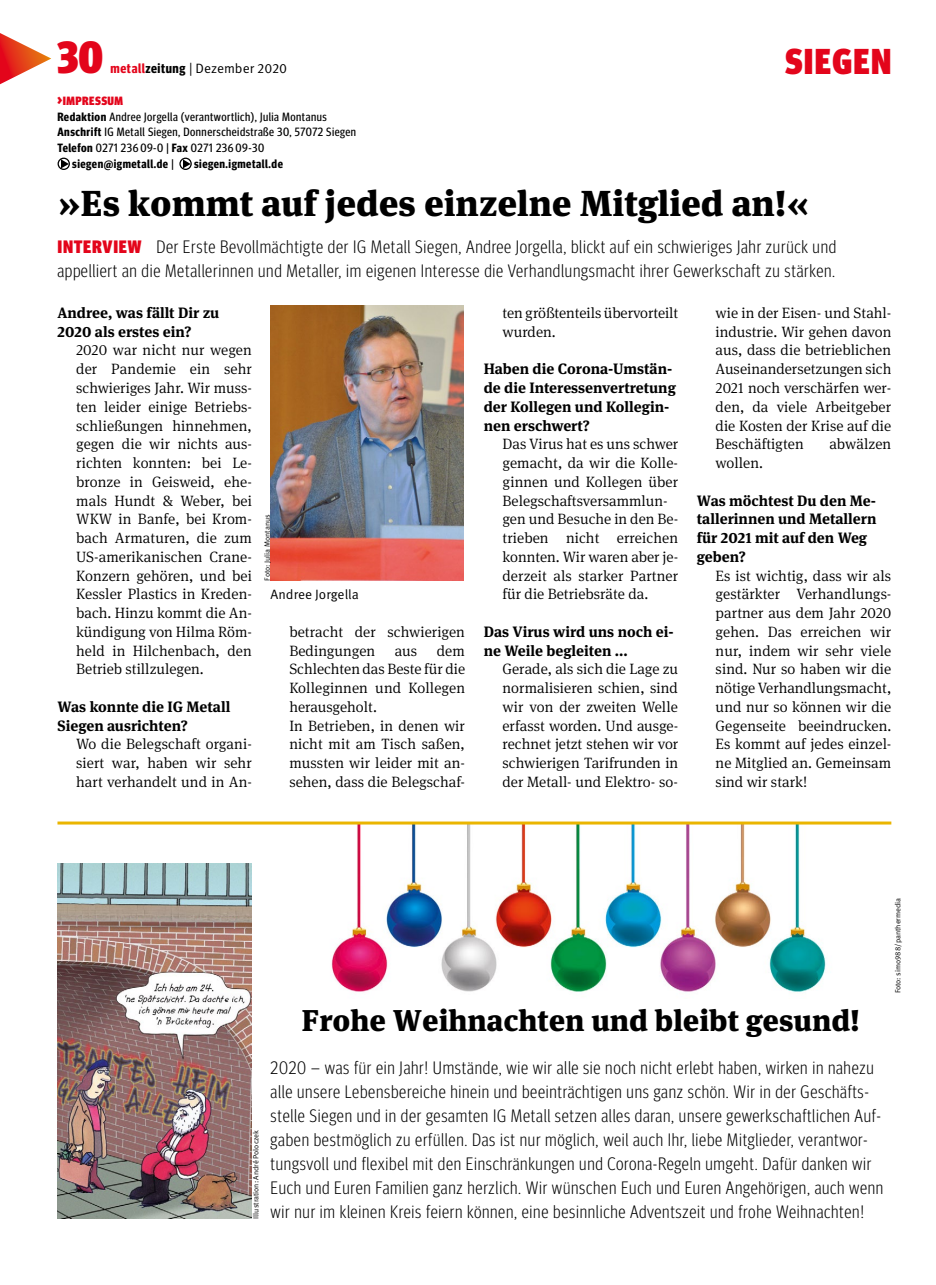
<style>
.page{position:relative;width:936px;height:1285px;background:#fff}
.page>*{position:absolute;margin:0;border:0;box-sizing:border-box;transform-origin:0 0}
.t1{font:900 condensed 45px "Meta Head IGMT";color:#e3051b}
.t2{font:900 36px "Meta Serif IGMT";color:#000}
.t3{font:900 condensed 36px "Meta Head IGMT";letter-spacing:.04em;color:#e3051b}
.t4{font:900 30px "Meta Serif IGMT";color:#000}
.t5{font:300 condensed 18px/24px "Meta Head IGMT";letter-spacing:.04em;color:#000}
.t6{font:300 15px/18.8px "Meta Serif IGMT";color:#000;text-align:justify}
.t7{font:700 15px/18.8px "Meta Serif IGMT";color:#000}
.t8{font:13.5px "Meta IGMT";color:#000}
.t9{font:12px "Meta Headline Cond OT";letter-spacing:.04em;color:#000}
.t10{font:700 12px "Meta Headline Cond OT";letter-spacing:.04em;color:#000}
.t11{font:900 condensed 12px "Meta Head IGMT";letter-spacing:.04em;color:#e3051b}
.t12{font:7.5px "Meta IGMT";color:#000}
.s1{font-family:"Meta Headline Cond OT";font-weight:700;color:#e3051b}
.s2{font-family:"Meta Headline Cond OT";font-weight:700}
.s3{font-size:13.5px}
.s4{font-weight:700}
.s5{font-weight:400}
.s6{font-weight:900;color:#e3051b}
</style>
<div class="page">
<div style="left:58px;top:158px;width:12px;height:12px;border:1px solid #000;border-radius:50%"></div>
<svg style="left:61px;top:159px;width:8px;height:9px"></svg>
<div style="left:179px;top:158px;width:13px;height:12px;border:1px solid #000;border-radius:50%"></div>
<svg style="left:183px;top:159px;width:8px;height:9px"></svg>
<img style="left:270px;top:305px;width:193px;height:275px">
<svg style="left:0;top:33px;width:51px;height:51px"></svg>
<img style="left:57px;top:863px;width:195px;height:355px">
<img style="left:313px;top:824px;width:530px;height:168px">
<hr style="left:57px;top:821px;width:834px;height:3px;background:#eab500">
<h1 class="t1" style="left:57px;top:21px;width:47px">30</h1>
<p class="t8" style="left:111px;top:58px;width:178px"><span class="s1">metall</span><span class="s2">zeitung</span> | Dezember 2020</p>
<h2 class="t3" style="left:785px;top:33px;width:108px">SIEGEN</h2>
<p class="t11" style="left:57px;top:91px;width:67px"><span class="s3">&gt;</span>IMPRESSUM</p>
<p class="t9" style="left:57px;top:109px;width:271px"><span class="s4">Redaktion</span> Andree Jorgella (verantwortlich), Julia Montanus</p>
<p class="t9" style="left:57px;top:125px;width:300px"><span class="s4">Anschrift</span> IG Metall Siegen, Donnerscheidstraße 30, 57072 Siegen</p>
<p class="t9" style="left:57px;top:141px;width:208px"><span class="s4">Telefon</span> 0271 236 09-0 | <span class="s4">Fax</span> 0271 236 09-30</p>
<p class="t10" style="left:72px;top:156px;width:103px">siegen@igmetall.de <span class="s5">|</span></p>
<p class="t10" style="left:194px;top:156px;width:90px">siegen.igmetall.de</p>
<h2 class="t2" style="left:57px;top:173px;width:754px">»Es kommt auf jedes einzelne Mitglied an!«</h2>
<p class="t5" style="left:57px;top:233px;width:780px"><span class="s6">INTERVIEW</span> Der Erste Bevollmächtigte der IG Metall Siegen, Andree Jorgella, blickt auf ein schwieriges Jahr zurück und appelliert an die Metallerinnen und Metaller, im eigenen Interesse die Verhandlungsmacht ihrer Gewerkschaft zu stärken.</p>
<p class="t7" style="left:57px;top:302px;width:163px">Andree, was fällt Dir zu<br>2020 als erstes ein?</p>
<p class="t6" style="left:76px;top:340px;width:177px">2020 war nicht nur wegen der Pandemie ein sehr schwieriges Jahr. Wir muss&shy;ten leider einige Betriebs&shy;schließungen hinnehmen, gegen die wir nichts aus&shy;richten konnten: bei Le&shy;bronze in Geisweid, ehe&shy;mals Hundt &amp; Weber, bei WKW in Banfe, bei Krom&shy;bach Armaturen, die zum US-amerikanischen Crane-Konzern gehören, und bei Kessler Plastics in Kreden&shy;bach. Hinzu kommt die An&shy;kündigung von Hilma Röm&shy;held in Hilchenbach, den Betrieb stillzulegen.</p>
<p class="t7" style="left:57px;top:696px;width:174px">Was konnte die IG Metall<br>Siegen ausrichten?</p>
<p class="t6" style="left:76px;top:734px;width:177px">Wo die Belegschaft organi&shy;siert war, haben wir sehr hart verhandelt und in An-</p>
<p class="t6" style="left:502px;top:302px;width:177px">ten größtenteils übervorteilt wurden.</p>
<p class="t7" style="left:483px;top:358px;width:194px">Haben die Corona-Umstän&shy;de die Interessenvertretung der Kollegen und Kollegin&shy;nen erschwert?</p>
<p class="t6" style="left:502px;top:434px;width:177px;text-align:left">Das Virus hat es uns schwer gemacht, da wir die Kolle&shy;ginnen und Kollegen über<br>Belegschaftsversammlun&shy;gen und Besuche in den Be&shy;trieben nicht erreichen konnten. Wir waren aber je&shy;derzeit als starker Partner für die Betriebsräte da.</p>
<p class="t7" style="left:483px;top:621px;width:191px">Das Virus wird uns noch ei&shy;ne Weile begleiten ...</p>
<p class="t6" style="left:502px;top:659px;width:177px">Gerade, als sich die Lage zu normalisieren schien, sind wir von der zweiten Welle erfasst worden. Und ausge&shy;rechnet jetzt stehen wir vor schwierigen Tarifrunden in der Metall- und Elektro- so-</p>
<p class="t6" style="left:715px;top:302px;width:177px">wie in der Eisen- und Stahl&shy;industrie. Wir gehen davon aus, dass die betrieblichen Auseinandersetzungen sich 2021 noch verschärfen wer&shy;den, da viele Arbeitgeber die Kosten der Krise auf die Beschäftigten</p>
<p class="t6" style="left:829px;top:434px;width:63px">abwälzen</p>
<p class="t6" style="left:715px;top:452px;width:49px">wollen.</p>
<p class="t7" style="left:697px;top:489px;width:181px">Was möchtest Du den Me&shy;tallerinnen und Metallern für 2021 mit auf den Weg geben?</p>
<p class="t6" style="left:715px;top:565px;width:177px">Es ist wichtig, dass wir als gestärkter Verhandlungs&shy;partner aus dem Jahr 2020 gehen. Das erreichen wir nur, indem wir sehr viele sind. Nur so haben wir die nötige Verhandlungsmacht, und nur so können wir die Gegenseite beeindrucken.<br>Es kommt auf jedes einzel&shy;ne Mitglied an. Gemeinsam sind wir stark!</p>
<p class="t12" style="left:261px;top:580px;width:68px;rotate:-90deg">Foto: Julia Montanus</p>
<p class="t8" style="left:270px;top:584px;width:90px">Andree Jorgella</p>
<p class="t6" style="left:289px;top:621px;width:177px">betracht der schwierigen<br>Bedingungen</p>
<p class="t6" style="left:289px;top:640px;width:177px;text-align:left;text-indent:147px">dem<br>Schlechten das Beste für die<br>Kolleginnen und Kollegen herausgeholt.<br>In Betrieben, in denen wir nicht mit am Tisch saßen, mussten wir leider mit an&shy;sehen, dass die Belegschaf-</p>
<p class="t6" style="left:395px;top:640px;width:24px">aus</p>
<p class="t12" style="left:250px;top:1218px;width:90px;rotate:-90deg">Illustration: André Poloczek</p>
<h3 class="t4" style="left:302px;top:995px;width:559px">Frohe Weihnachten und bleibt gesund!</h3>
<p class="t5" style="left:270px;top:1054px;width:614px">2020 – was für ein Jahr! Umstände, wie wir alle sie noch nicht erlebt haben, wirken in nahezu alle unsere Lebensbereiche hinein und beeinträchtigen uns ganz schön. Wir in der Geschäfts&shy;stelle Siegen und in der gesamten IG Metall setzen alles daran, unsere gewerkschaftlichen Auf&shy;gaben bestmöglich zu erfüllen. Das ist nur möglich, weil auch Ihr, liebe Mitglieder, verantwor&shy;tungsvoll und flexibel mit den Einschränkungen und Corona-Regeln umgeht. Dafür danken wir Euch und Euren Familien ganz herzlich. Wir wünschen Euch und Euren Angehörigen, auch wenn wir nur im kleinen Kreis feiern können, eine besinnliche Adventszeit und frohe Weihnachten!</p>
<p class="t12" style="left:892px;top:993px;width:97px;rotate:-90deg">Foto: simo988/panthermedia</p>
</div>
